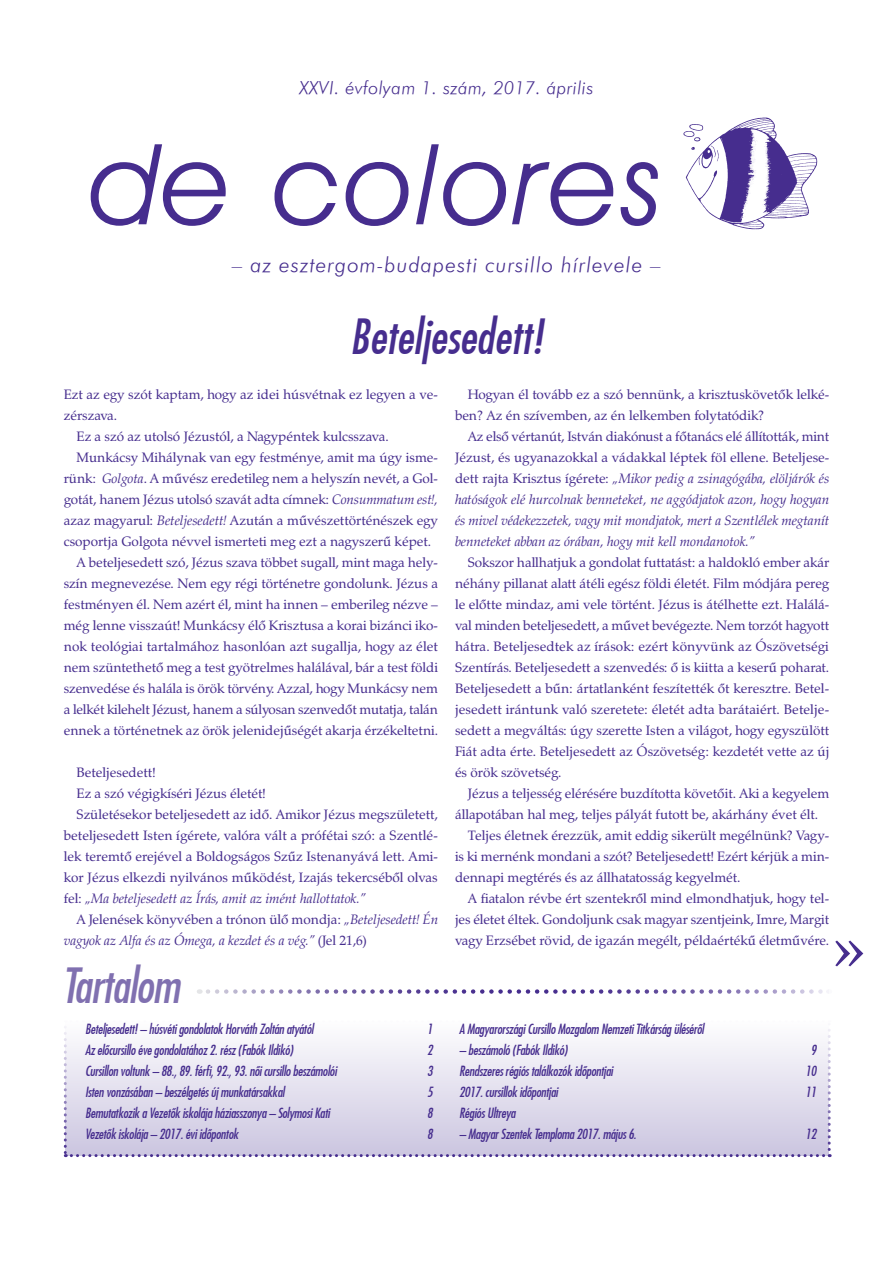
<style>
.page{position:relative;width:893px;height:1263px;background:#fff}
.page>*{position:absolute;margin:0;border:0;box-sizing:border-box;transform-origin:0 0}
.t1{font:112.5px "Avant Garde Bk PFL Italic";letter-spacing:.03em;color:#462d8e}
.t2{font:72px "Zapf Calligraphic 801 PFL";color:#462d8e}
.t3{font:46.5px "Futura Md Cn PFL Italic";color:#462d8e}
.t4{font:46.5px "Futura Md Cn PFL Italic";letter-spacing:-.02em;color:#8070b0}
.t5{font:21px "Futura Lt PFL Italic";letter-spacing:.05em;color:#462d8e}
.t6{font:18px "Futura Lt PFL Italic";letter-spacing:.025em;color:#462d8e}
.t7{font:13.5px/21px "Zapf Calligraphic 801 PFL";color:#462d8e}
.t8{font:13.5px "Futura Md Cn PFL Italic";letter-spacing:-.02em;color:#462d8e}
.t9{font:italic 13.5px/21px "Zapf Calligraphic 801 PFL";color:#462d8e;text-align:justify}
.s1{font-style:italic}
.s2{font-style:normal}
</style>
<div class="page">
<img style="left:683px;top:117px;width:135px;height:113px">
<svg style="left:64px;top:1026px;width:767px;height:131px"></svg>
<svg style="left:208px;top:989px;width:621px;height:5px"></svg>
<h3 class="t6" style="left:300px;top:77px;width:295px">XXVI. évfolyam 1. szám, 2017. április</h3>
<h1 class="t1" style="left:88px;top:116px;width:575px">de colores</h1>
<h3 class="t5" style="left:232px;top:252px;width:430px">– az esztergom-budapesti cursillo hírlevele –</h3>
<h3 class="t3" style="left:350px;top:308px;width:195px">Beteljesedett!</h3>
<p class="t7" style="left:64px;top:384px;width:376px">Ezt az egy szót kaptam, hogy az idei húsvétnak ez legyen a ve-</p>
<p class="t7" style="left:64px;top:405px;width:55px">zérszava.</p>
<p class="t7" style="left:77px;top:426px;width:314px">Ez a szó az utolsó Jézustól, a Nagypéntek kulcsszava.</p>
<p class="t7" style="left:77px;top:447px;width:363px">Munkácsy Mihálynak van egy festménye, amit ma úgy isme-</p>
<p class="t7" style="left:64px;top:468px;width:376px">rünk: <span class="s1">Golgota</span>. A művész eredetileg nem a helyszín nevét, a Gol-</p>
<p class="t7" style="left:64px;top:489px;width:376px">gotát, hanem Jézus utolsó szavát adta címnek: <span class="s1">Consummatum est!,</span></p>
<p class="t7" style="left:64px;top:510px;width:376px">azaz magyarul: <span class="s1">Beteljesedett!</span> Azután a művészettörténészek egy</p>
<p class="t7" style="left:64px;top:531px;width:369px">csoportja Golgota névvel ismerteti meg ezt a nagyszerű képet.</p>
<p class="t7" style="left:77px;top:552px;width:363px">A beteljesedett szó, Jézus szava többet sugall, mint maga hely-</p>
<p class="t7" style="left:64px;top:573px;width:376px">szín megnevezése. Nem egy régi történetre gondolunk. Jézus a</p>
<p class="t7" style="left:64px;top:594px;width:376px">festményen él. Nem azért él, mint ha innen – emberileg nézve –</p>
<p class="t7" style="left:64px;top:615px;width:376px">még lenne visszaút! Munkácsy élő Krisztusa a korai bizánci iko-</p>
<p class="t7" style="left:64px;top:636px;width:376px">nok teológiai tartalmához hasonlóan azt sugallja, hogy az élet</p>
<p class="t7" style="left:64px;top:657px;width:376px">nem szüntethető meg a test gyötrelmes halálával, bár a test földi</p>
<p class="t7" style="left:64px;top:678px;width:376px">szenvedése és halála is örök törvény. Azzal, hogy Munkácsy nem</p>
<p class="t7" style="left:64px;top:699px;width:376px">a lelkét kilehelt Jézust, hanem a súlyosan szenvedőt mutatja, talán</p>
<p class="t7" style="left:64px;top:720px;width:376px">ennek a történetnek az örök jelenidejűségét akarja érzékeltetni.</p>
<p class="t7" style="left:77px;top:762px;width:81px">Beteljesedett!</p>
<p class="t7" style="left:77px;top:783px;width:191px">Ez a szó végigkíséri Jézus életét!</p>
<p class="t7" style="left:77px;top:804px;width:363px">Születésekor beteljesedett az idő. Amikor Jézus megszületett,</p>
<p class="t7" style="left:64px;top:825px;width:376px">beteljesedett Isten ígérete, valóra vált a prófétai szó: a Szentlé-</p>
<p class="t7" style="left:64px;top:846px;width:376px">lek teremtő erejével a Boldogságos Szűz Istenanyává lett. Ami-</p>
<p class="t7" style="left:64px;top:867px;width:375px">kor Jézus elkezdi nyilvános működést, Izajás tekercséből olvas</p>
<p class="t9" style="left:64px;top:888px;width:303px"><span class="s2">fel:</span> „Ma beteljesedett az Írás, amit az imént hallottatok.”</p>
<p class="t7" style="left:77px;top:909px;width:363px">A Jelenések könyvében a trónon ülő mondja: <span class="s1">„Beteljesedett! Én</span></p>
<p class="t9" style="left:64px;top:930px;width:305px">vagyok az Alfa és az Ómega, a kezdet és a vég.” <span class="s2">(Jel 21,6)</span></p>
<p class="t7" style="left:455px;top:384px;width:376px;text-indent:13px">Hogyan él tovább ez a szó bennünk, a krisztuskövetők lelké&shy;ben? Az én szívemben, az én lelkemben folytatódik?</p>
<p class="t9" style="left:455px;top:426px;width:376px;text-indent:13px"><span class="s2">Az első vértanút, István diakónust a főtanács elé állították, mint Jézust, és ugyanazokkal a vádakkal léptek föl ellene. Beteljese&shy;dett rajta Krisztus ígérete:</span> „Mikor pedig a zsinagógába, elöljárók és hatóságok elé hurcolnak benneteket, ne aggódjatok azon, hogy hogyan és mivel védekezzetek, vagy mit mondjatok, mert a Szentlélek megtanít benneteket abban az órában, hogy mit kell mondanotok.”</p>
<p class="t7" style="left:455px;top:552px;width:376px;text-align:justify;text-indent:13px">Sokszor hallhatjuk a gondolat futtatást: a haldokló ember akár néhány pillanat alatt átéli egész földi életét. Film módjára pereg le előtte mindaz, ami vele történt. Jézus is átélhette ezt. Halálá&shy;val minden beteljesedett, a művet bevégezte. Nem torzót hagyott hátra. Beteljesedtek az írások: ezért könyvünk az Ószövetségi Szentírás. Beteljesedett a szenvedés: ő is kiitta a keserű poharat.<br>Beteljesedett a bűn: ártatlanként feszítették őt keresztre. Betel&shy;jesedett irántunk való szeretete: életét adta barátaiért. Betelje&shy;sedett a megváltás: úgy szerette Isten a világot, hogy egyszülött Fiát adta érte. Beteljesedett az Ószövetség: kezdetét vette az új és örök szövetség.</p>
<p class="t7" style="left:468px;top:783px;width:363px">Jézus a teljesség elérésére buzdította követőit. Aki a kegyelem</p>
<p class="t7" style="left:455px;top:804px;width:365px">állapotában hal meg, teljes pályát futott be, akárhány évet élt.</p>
<p class="t7" style="left:468px;top:825px;width:363px">Teljes életnek érezzük, amit eddig sikerült megélnünk? Vagy-</p>
<p class="t7" style="left:455px;top:846px;width:376px">is ki mernénk mondani a szót? Beteljesedett! Ezért kérjük a min-</p>
<p class="t7" style="left:455px;top:867px;width:287px">dennapi megtérés és az állhatatosság kegyelmét.</p>
<p class="t7" style="left:468px;top:888px;width:363px">A fiatalon révbe ért szentekről mind elmondhatjuk, hogy tel-</p>
<p class="t7" style="left:455px;top:909px;width:376px">jes életet éltek. Gondoljunk csak magyar szentjeink, Imre, Margit</p>
<p class="t7" style="left:455px;top:930px;width:376px">vagy Erzsébet rövid, de igazán megélt, példaértékű életművére.</p>
<h2 class="t2" style="left:833px;top:901px;width:34px">»</h2>
<h3 class="t4" style="left:62px;top:956px;width:119px">Tartalom</h3>
<p class="t8" style="left:85px;top:1020px;width:230px">Beteljesedett! – húsvéti gondolatok Horváth Zoltán atyától</p>
<p class="t8" style="left:427px;top:1020px;width:7px">1</p>
<p class="t8" style="left:85px;top:1041px;width:210px">Az előcursillo éve gondolatához 2. rész (Fabók Ildikó)</p>
<p class="t8" style="left:427px;top:1041px;width:7px">2</p>
<p class="t8" style="left:85px;top:1062px;width:253px">Cursillon voltunk – 88., 89. férfi, 92., 93. női cursillo beszámolói</p>
<p class="t8" style="left:427px;top:1062px;width:7px">3</p>
<p class="t8" style="left:85px;top:1083px;width:201px">Isten vonzásában – beszélgetés új munkatársakkal</p>
<p class="t8" style="left:427px;top:1083px;width:7px">5</p>
<p class="t8" style="left:85px;top:1104px;width:246px">Bemutatkozik a Vezetők iskolája háziasszonya – Solymosi Kati</p>
<p class="t8" style="left:427px;top:1104px;width:7px">8</p>
<p class="t8" style="left:85px;top:1125px;width:155px">Vezetők iskolája – 2017. évi időpontok</p>
<p class="t8" style="left:427px;top:1125px;width:7px">8</p>
<p class="t8" style="left:459px;top:1020px;width:246px">A Magyarországi Cursillo Mozgalom Nemzeti Titkárság üléséről</p>
<p class="t8" style="left:459px;top:1041px;width:110px">– beszámoló (Fabók Ildikó)</p>
<p class="t8" style="left:811px;top:1041px;width:7px">9</p>
<p class="t8" style="left:459px;top:1062px;width:155px">Rendszeres régiós találkozók időpontjai</p>
<p class="t8" style="left:805px;top:1062px;width:12px">10</p>
<p class="t8" style="left:459px;top:1083px;width:100px">2017. cursillok időpontjai</p>
<p class="t8" style="left:805px;top:1083px;width:12px">11</p>
<p class="t8" style="left:459px;top:1104px;width:58px">Régiós Ultreya</p>
<p class="t8" style="left:459px;top:1125px;width:179px">– Magyar Szentek Temploma 2017. május 6.</p>
<p class="t8" style="left:805px;top:1125px;width:12px">12</p>
</div>
